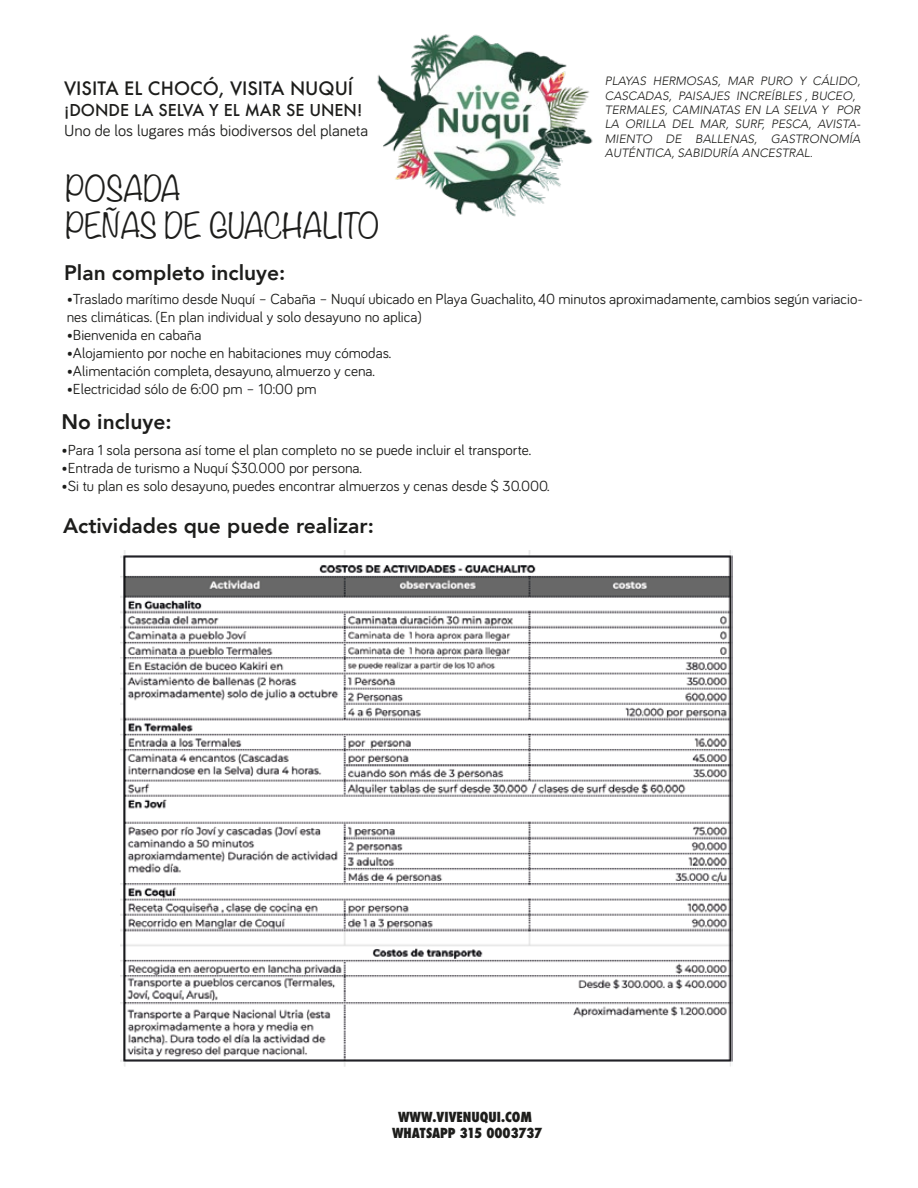
<style>
.page{position:relative;width:918px;height:1188px;background:#fff}
.page>*{position:absolute;margin:0;border:0;box-sizing:border-box;transform-origin:0 0}
.t1{font:300 31.05px/37.3px "Noteworthy";color:#1d1d1b}
.t2{font:800 21px "Avenir";color:#1d1d1b}
.t3{font:500 18px "Futura";color:#1d1d1b}
.t4{font:16.5px "Bariol";color:#1d1d1b}
.t5{font:500 15.9px "Futura";color:#1d1d1b}
.t6{font:15px/18px "Bariol";color:#1d1d1b}
.t7{font:800 condensed 13.5px/16.2px "Futura";color:#1d1d1b;text-align:center}
.t8{font:italic 300 12px/14.4px "Avenir";color:#1d1d1b}
</style>
<div class="page">
<img style="left:377px;top:34px;width:216px;height:183px">
<img style="left:120px;top:551px;width:613px;height:515px">
<p class="t3" style="left:64px;top:76px;width:291px">VISITA EL CHOCÓ, VISITA NUQUÍ</p>
<p class="t5" style="left:64px;top:99px;width:300px">¡DONDE LA SELVA Y EL MAR SE UNEN!</p>
<p class="t4" style="left:64px;top:119px;width:305px">Uno de los lugares más biodiversos del planeta</p>
<h1 class="t1" style="left:66px;top:169px;width:315px">POSADA<br>PEÑAS DE GUACHALITO</h1>
<h2 class="t2" style="left:64px;top:256px;width:223px">Plan completo incluye:</h2>
<p class="t8" style="left:605px;top:74px;width:257px">PLAYAS HERMOSAS, MAR PURO Y CÁLIDO, CASCADAS, PAISAJES INCREÍBLES , BUCEO, TERMALES, CAMINATAS EN LA SELVA Y POR LA ORILLA DEL MAR, SURF, PESCA, AVISTA-MIENTO DE BALLENAS, GASTRONOMÍA AUTÉNTICA, SABIDURÍA ANCESTRAL.</p>
<p class="t6" style="left:67px;top:289px;width:798px">•Traslado marítimo desde Nuquí – Cabaña – Nuquí ubicado en Playa Guachalito, 40 minutos aproximadamente, cambios según variacio&shy;nes climáticas. (En plan individual y solo desayuno no aplica)</p>
<p class="t6" style="left:67px;top:325px;width:136px">•Bienvenida en cabaña</p>
<p class="t6" style="left:67px;top:343px;width:326px">•Alojamiento por noche en habitaciones muy cómodas.</p>
<p class="t6" style="left:67px;top:361px;width:310px">•Alimentación completa, desayuno, almuerzo y cena.</p>
<p class="t6" style="left:67px;top:379px;width:251px">•Electricidad sólo de 6:00 pm – 10:00 pm</p>
<h2 class="t2" style="left:62px;top:406px;width:112px">No incluye:</h2>
<p class="t6" style="left:62px;top:440px;width:471px">•Para 1 sola persona así tome el plan completo no se puede incluir el transporte.</p>
<p class="t6" style="left:62px;top:458px;width:302px">•Entrada de turismo a Nuquí $30.000 por persona.</p>
<p class="t6" style="left:62px;top:476px;width:489px">•Si tu plan es solo desayuno, puedes encontrar almuerzos y cenas desde $ 30.000.</p>
<h2 class="t2" style="left:63px;top:509px;width:312px">Actividades que puede realizar:</h2>
<p class="t7" style="left:392px;top:1109px;width:152px">WWW.VIVENUQUI.COM<br>WHATSAPP 315 0003737</p>
</div>
